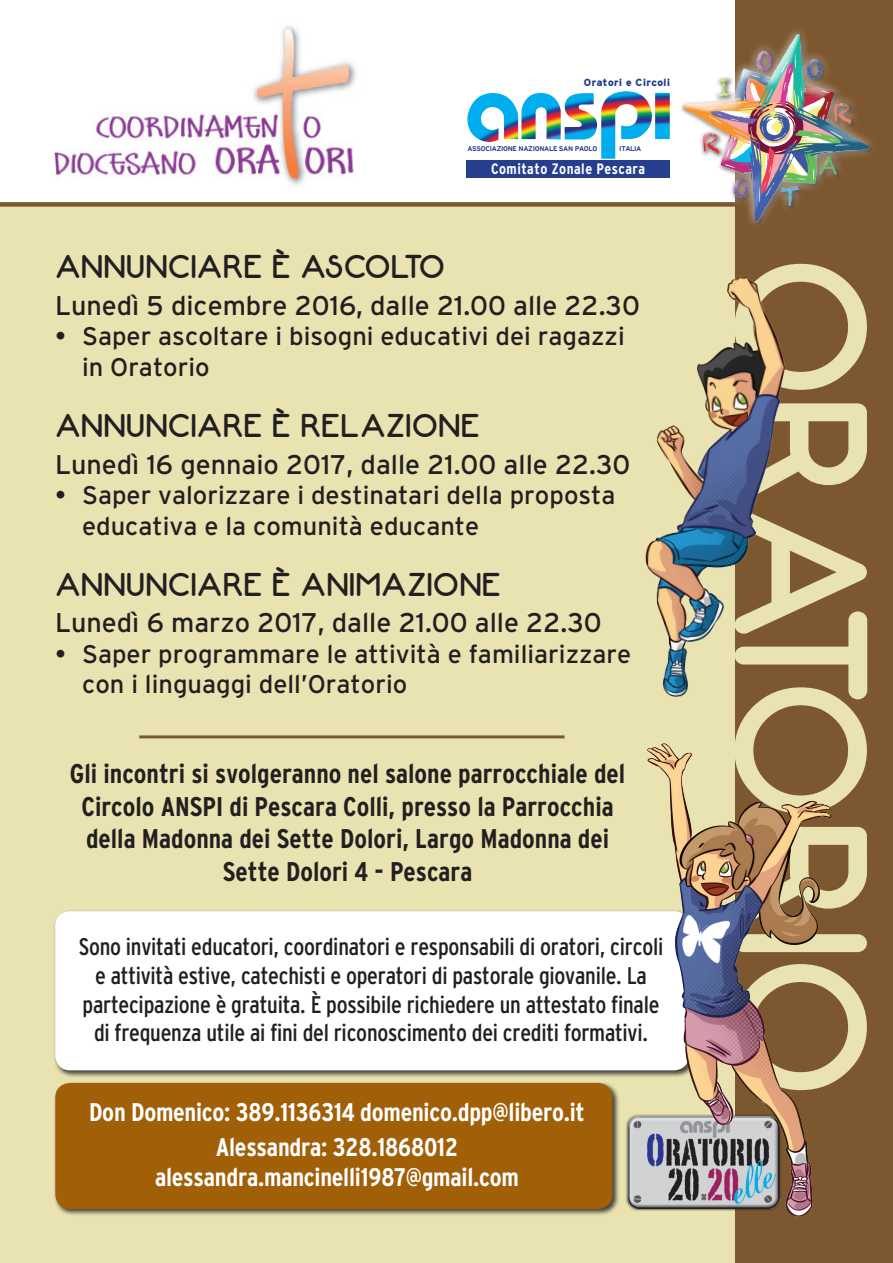
<style>
.page{position:relative;width:893px;height:1263px;background:#fff}
.page>*{position:absolute;margin:0;border:0;box-sizing:border-box;transform-origin:0 0}
.t1{font:189px "Neon 80 s";letter-spacing:-.03em;color:#e9e3b1;scale:.95 1}
.t2{font:33px "Neon 80 s";color:#231f20}
.t3{font:700 condensed 27px/32.4px "Interstate";color:#231f20;text-align:center}
.t4{font:27px "Interstate";color:#231f20}
.t5{font:25.5px/30.6px "Interstate";color:#231f20}
.t6{font:700 condensed 25.5px/34.8px "Interstate";letter-spacing:-.01em;color:#fff;text-align:center}
.t7{font:24.75px "Chalkduster";color:#3c62ad}
.t8{font:24.75px "Chalkduster";color:#f48166}
.t9{font:24.75px "Chalkduster";color:#69be5a}
.t10{font:24.75px "Chalkduster";color:#5ebcea}
.t11{font:24.75px "Chalkduster";color:#845aa5}
.t12{font:24.75px "Chalkduster";color:#e62b2f}
.t13{font:24.75px "Chalkduster";color:#b1d34e}
.t14{font:24.75px "Chalkduster";color:#b071ae}
.t15{font:condensed 24px/28.8px "Interstate";letter-spacing:-.01em;color:#231f20;text-align:center}
.t16{font:700 condensed 15px "Interstate";letter-spacing:.03em;color:#fff}
.t17{font:900 10.35px "Interstate";letter-spacing:.05em;color:#253f8e}
.t18{font:700 6.9px "Interstate";letter-spacing:-.04em;color:#253f8e}
</style>
<div class="page">
<div style="left:0;top:204px;width:760px;height:1059px;background:#e9e3b1"></div>
<div style="left:736px;top:0;width:157px;height:1263px;background:#7c572f"></div>
<div style="left:54px;top:909px;width:642px;height:169px;background:#231f20;opacity:.81"></div>
<div style="left:55px;top:911px;width:634px;height:159px;background:#fff;border-radius:15px"></div>
<div style="left:54px;top:1081px;width:566px;height:135px;background:#231f20;opacity:.81"></div>
<div style="left:55px;top:1083px;width:557px;height:126px;background:#a15f08;border-radius:15px"></div>
<div style="left:0;top:202px;width:736px;height:5px;background:#7c572f"></div>
<hr style="left:139px;top:735px;width:425px;height:3px;background:#7c572f">
<div style="left:625px;top:1114px;width:157px;height:97px;background:#231f20;opacity:.81"></div>
<img style="left:628px;top:1116px;width:15px;height:93px">
<div style="left:673px;top:25px;width:205px;height:205px;background:#fff;opacity:.75"></div>
<img style="left:681px;top:32px;width:189px;height:191px">
<img style="left:645px;top:272px;width:141px;height:430px">
<img style="left:643px;top:702px;width:189px;height:528px">
<div style="left:467px;top:160px;width:203px;height:18px;background:#253f8e"></div>
<img style="left:601px;top:92px;width:51px;height:67px">
<img style="left:54px;top:25px;width:302px;height:160px">
<p class="t17" style="left:584px;top:77px;width:87px">Oratori e Circoli</p>
<p class="t18" style="left:467px;top:145px;width:131px">ASSOCIAZIONE NAZIONALE SAN PAOLO</p>
<p class="t18" style="left:619px;top:145px;width:24px">ITALIA</p>
<p class="t16" style="left:491px;top:160px;width:156px">Comitato Zonale Pescara</p>
<h2 class="t2" style="left:55px;top:249px;width:391px">ANNUNCIARE È ASCOLTO</h2>
<p class="t4" style="left:55px;top:290px;width:586px">Lunedì 5 dicembre 2016, dalle 21.00 alle 22.30</p>
<p class="t5" style="left:82px;top:321px;width:544px;text-indent:-27px">• Saper ascoltare i bisogni educativi dei ragazzi in Oratorio</p>
<h2 class="t2" style="left:55px;top:407px;width:426px">ANNUNCIARE È RELAZIONE</h2>
<p class="t4" style="left:55px;top:449px;width:577px">Lunedì 16 gennaio 2017, dalle 21.00 alle 22.30</p>
<p class="t5" style="left:82px;top:480px;width:535px;text-indent:-27px">• Saper valorizzare i destinatari della proposta educativa e la comunità educante</p>
<h2 class="t2" style="left:55px;top:566px;width:447px">ANNUNCIARE È ANIMAZIONE</h2>
<p class="t4" style="left:55px;top:608px;width:548px">Lunedì 6 marzo 2017, dalle 21.00 alle 22.30</p>
<p class="t5" style="left:82px;top:638px;width:551px;text-indent:-27px">• Saper programmare le attività e familiarizzare con i linguaggi dell’Oratorio</p>
<p class="t3" style="left:70px;top:757px;width:557px">Gli incontri si svolgeranno nel salone parrocchiale del Circolo ANSPI di Pescara Colli, presso la Parrocchia della Madonna dei Sette Dolori, Largo Madonna dei Sette Dolori 4 - Pescara</p>
<p class="t15" style="left:79px;top:932px;width:586px">Sono invitati educatori, coordinatori e responsabili di oratori, circoli e attività estive, catechisti e operatori di pastorale giovanile. La partecipazione è gratuita. È possibile richiedere un attestato finale di frequenza utile ai fini del riconoscimento dei crediti formativi.</p>
<p class="t6" style="left:89px;top:1094px;width:497px">Don Domenico: 389.1136314 domenico.dpp@libero.it<br>Alessandra: 328.1868012</p>
<p class="t6" style="left:155px;top:1160px;width:365px">alessandra.mancinelli1987@gmail.com</p>
<p class="t13" style="left:716px;top:73px;width:16px">I</p>
<p class="t12" style="left:701px;top:128px;width:21px">R</p>
<p class="t14" style="left:755px;top:46px;width:19px">O</p>
<p class="t11" style="left:732px;top:173px;width:19px">O</p>
<p class="t7" style="left:805px;top:54px;width:19px">O</p>
<p class="t10" style="left:781px;top:182px;width:21px">T</p>
<p class="t8" style="left:833px;top:98px;width:21px">R</p>
<p class="t9" style="left:819px;top:151px;width:20px">A</p>
<h1 class="t1" style="left:904px;top:255px;width:889px;rotate:90deg">ORATORIO</h1>
</div>
